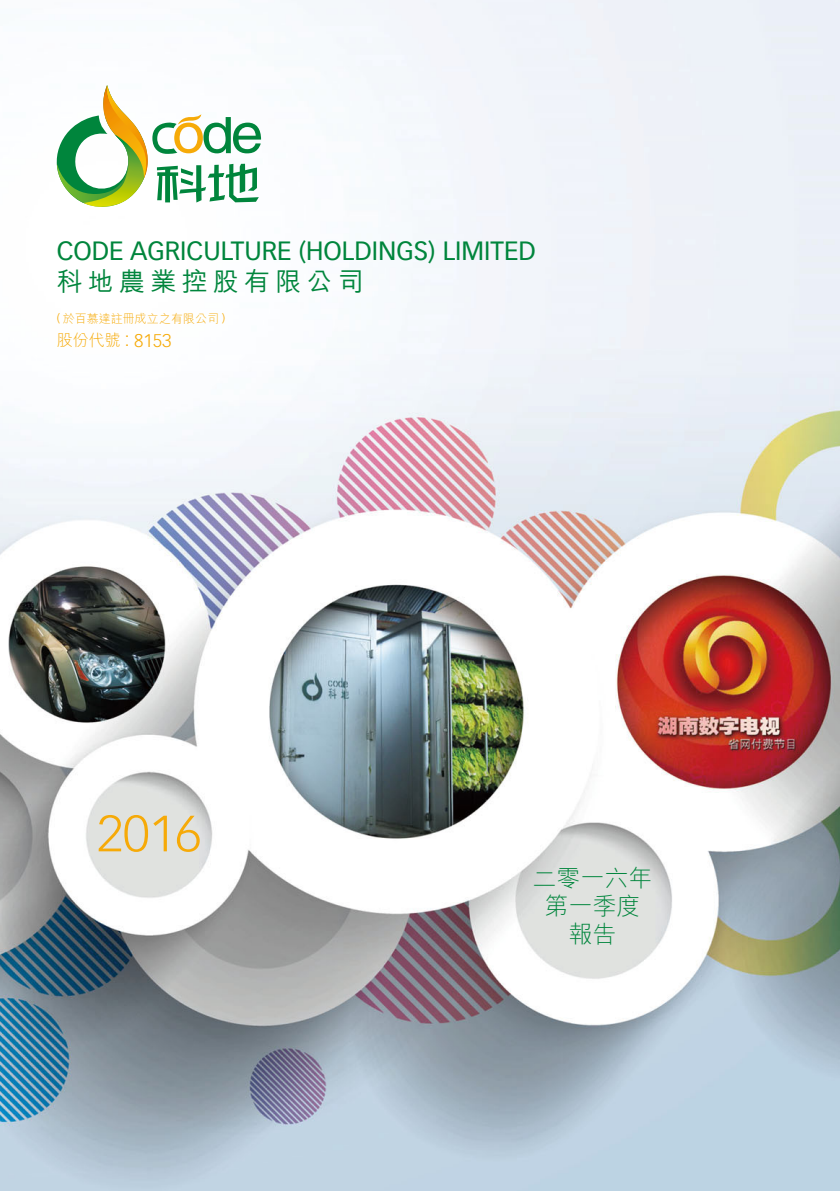
<style>
.page{position:relative;width:840px;height:1191px;background:#fff}
.page>*{position:absolute;margin:0;border:0;box-sizing:border-box;transform-origin:0 0}
.t1{font:300 50px "Vectora LT Std";color:#f6aa08}
.t2{font:26px "Vectora LT Std";color:#00853c}
.t3{font:26px "M Hei HK Medium E Ten B5 H";letter-spacing:.2em;color:#00853c}
.t4{font:24px/28px "M Hei HK Light E Ten B5 H";color:#00853c;text-align:center}
.t5{font:300 18px "Vectora LT Std";color:#f6aa08}
.t6{font:12px "M Hei HK Light E Ten B5 H";color:#f6aa08}
.s1{font-family:"Vectora LT Std";font-weight:300}
.s2{font-family:"M Hei HK Light E Ten B5 H";font-weight:400;font-size:16px}
</style>
<div class="page">
<img style="left:0;top:0;width:839px;height:1191px">
<svg style="left:57px;top:85px;width:204px;height:122px"></svg>
<p class="t2" style="left:57px;top:236px;width:480px">CODE AGRICULTURE (HOLDINGS) LIMITED</p>
<p class="t3" style="left:57px;top:272px;width:308px">科地農業控股有限公司</p>
<p class="t6" style="left:57px;top:314px;width:170px"><span class="s1">(</span> 於百慕達註冊成立之有限公司 <span class="s1">)</span></p>
<p class="t5" style="left:57px;top:330px;width:116px"><span class="s2">股份代號</span> : 8153</p>
<h1 class="t1" style="left:97px;top:805px;width:105px">2016</h1>
<p class="t4" style="left:532px;top:867px;width:122px">二零一六年第一季度報告</p>
</div>
